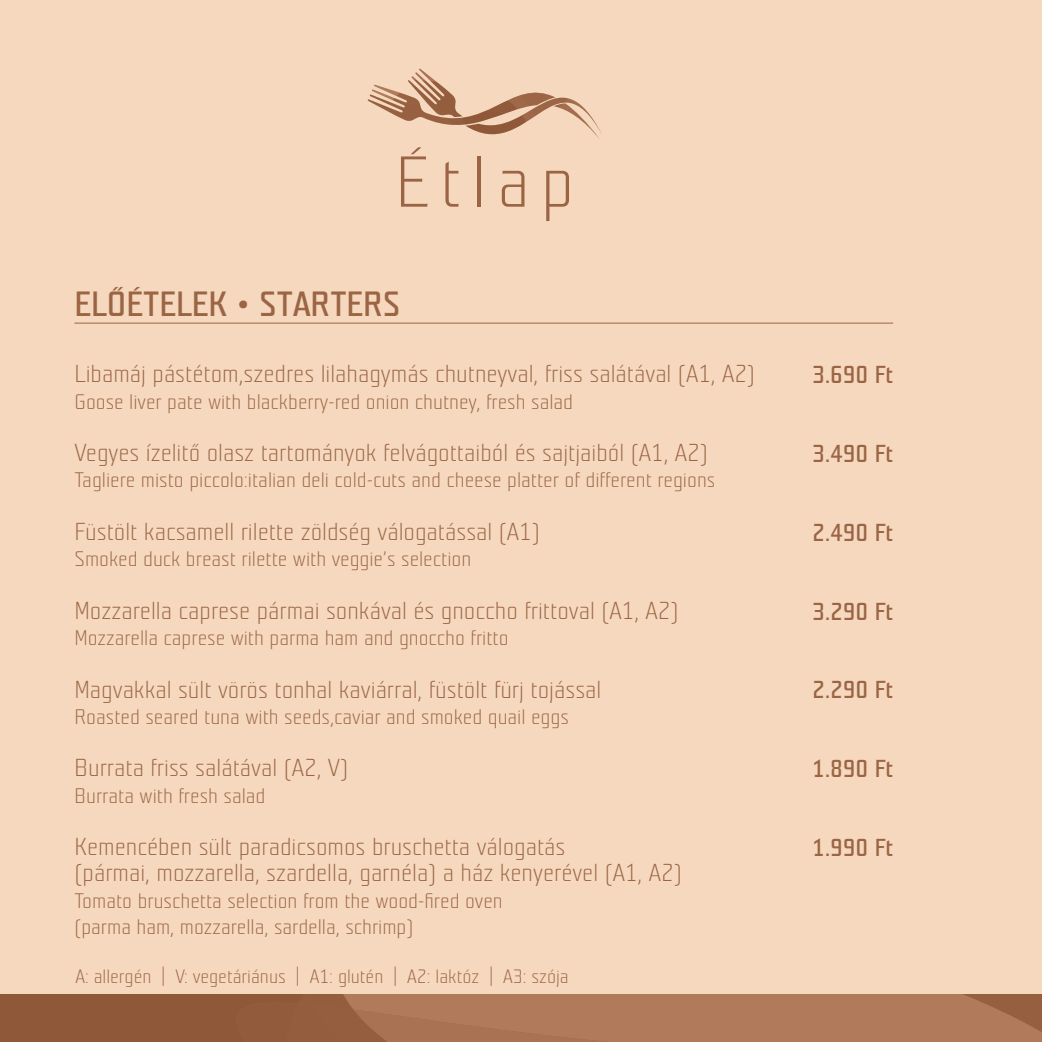
<style>
.page{position:relative;width:1042px;height:1042px;background:#f5d8bd}
.page>*{position:absolute;margin:0;border:0;box-sizing:border-box;transform-origin:0 0}
.t1{font:71.75px "Teuton Hell";letter-spacing:.15em;color:#9b6545}
.t2{font:700 35px "Teuton Hell";color:#9b6545}
.t3{font:24.5px/26.2px "Teuton Hell";color:#9b6545}
.t4{font:700 24.5px "Teuton Hell";color:#9b6545}
.t5{font:21px/26.2px "Teuton Hell";color:#9b6545}
.t6{font:19.25px "Teuton Hell";color:#9b6545}
.s1{font-family:"Arno Pro";font-weight:400}
.s2{font-family:"Myriad Pro";font-weight:300;font-stretch:condensed}
</style>
<div class="page">
<svg style="left:0;top:995px;width:1042px;height:47px;background:#a46e4e"></svg>
<svg style="left:368px;top:68px;width:234px;height:70px"></svg>
<hr style="left:74px;top:323px;width:819px;height:1px;background:#9b6545">
<h1 class="t1" style="left:395px;top:146px;width:181px">Étlap</h1>
<h2 class="t2" style="left:74px;top:286px;width:323px">ELŐÉTELEK <span class="s1">•</span> STARTERS</h2>
<p class="t3" style="left:74px;top:361px;width:682px">Libamáj pástétom,szedres lilahagymás chutneyval, friss salátával (A1, A2)</p>
<p class="t5" style="left:74px;top:389px;width:500px">Goose liver pate with blackberry-red onion chutney, fresh salad</p>
<p class="t3" style="left:74px;top:440px;width:635px">Vegyes ízelitő olasz tartományok felvágottaiból és sajtjaiból (A1, A2)</p>
<p class="t5" style="left:74px;top:468px;width:642px">Tagliere misto piccolo:italian deli cold-cuts and cheese platter of different regions</p>
<p class="t3" style="left:74px;top:519px;width:467px">Füstölt kacsamell rilette zöldség válogatással (A1)</p>
<p class="t5" style="left:74px;top:546px;width:398px">Smoked duck breast rilette with veggie’s selection</p>
<p class="t3" style="left:74px;top:598px;width:605px">Mozzarella caprese pármai sonkával és gnoccho frittoval (A1, A2)</p>
<p class="t5" style="left:74px;top:625px;width:436px">Mozzarella caprese with parma ham and gnoccho fritto</p>
<p class="t3" style="left:74px;top:676px;width:528px">Magvakkal sült vörös tonhal kaviárral, füstölt fürj tojással</p>
<p class="t5" style="left:74px;top:704px;width:496px">Roasted seared tuna with seeds,caviar and smoked quail eggs</p>
<p class="t3" style="left:74px;top:755px;width:275px">Burrata friss salátával (A2, V)</p>
<p class="t5" style="left:74px;top:783px;width:193px">Burrata with fresh salad</p>
<p class="t3" style="left:74px;top:834px;width:609px">Kemencében sült paradicsomos bruschetta válogatás<br>(pármai, mozzarella, szardella, garnéla) a ház kenyerével (A1, A2)</p>
<p class="t5" style="left:74px;top:888px;width:430px">Tomato bruschetta selection from the wood-fired oven (parma ham, mozzarella, sardella, schrimp)</p>
<p class="t6" style="left:75px;top:966px;width:495px">A: allergén <span class="s2">|</span> V: vegetáriánus <span class="s2">|</span> A1: glutén <span class="s2">|</span> A2: laktóz <span class="s2">|</span> A3: szója</p>
<p class="t4" style="left:812px;top:363px;width:82px">3.690 FT</p>
<p class="t4" style="left:812px;top:441px;width:82px">3.490 FT</p>
<p class="t4" style="left:812px;top:520px;width:82px">2.490 FT</p>
<p class="t4" style="left:812px;top:599px;width:82px">3.290 FT</p>
<p class="t4" style="left:812px;top:678px;width:82px">2.290 FT</p>
<p class="t4" style="left:812px;top:756px;width:82px">1.890 FT</p>
<p class="t4" style="left:812px;top:835px;width:82px">1.990 FT</p>
</div>
